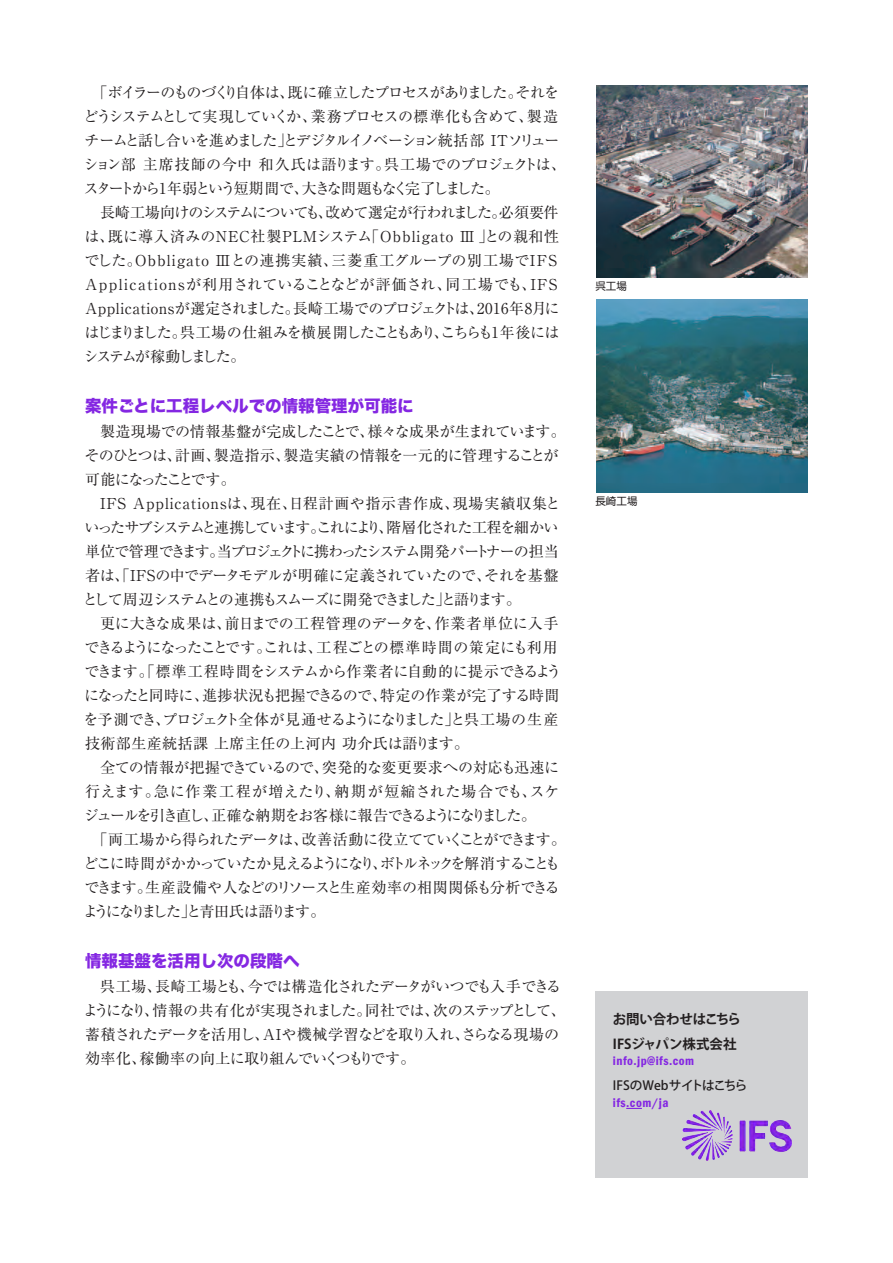
<style>
.page{position:relative;width:893px;height:1263px;background:#fff}
.page>*{position:absolute;margin:0;border:0;box-sizing:border-box;transform-origin:0 0}
.t1{font:16.5px "Hira Kaku Std W8 90 pv RKSJ H";color:#8427e2}
.t2{font:15px/24px "Ryumin Pr 5 Regular 90 pv RKSJ H";letter-spacing:-.04em;color:#231f20}
.t3{font:15px/24px "Ryumin Pr 5 Regular 90 pv RKSJ H";letter-spacing:.005em;color:#231f20}
.t4{font:15px/24px "Ryumin Pr 5 Regular 90 pv RKSJ H";letter-spacing:-.01em;color:#231f20}
.t5{font:15px/24px "Ryumin Pr 5 Regular 90 pv RKSJ H";letter-spacing:-.08em;color:#231f20}
.t6{font:15px "Ryumin Pr 5 Regular 90 pv RKSJ H";letter-spacing:-.09em;color:#231f20}
.t7{font:15px "Ryumin Pr 5 Regular 90 pv RKSJ H";letter-spacing:-.105em;color:#231f20}
.t8{font:15px "Ryumin Pr 5 Regular 90 pv RKSJ H";letter-spacing:-.005em;color:#231f20}
.t9{font:15px "Ryumin Pr 5 Regular 90 pv RKSJ H";letter-spacing:.045em;color:#231f20}
.t10{font:15px "Ryumin Pr 5 Regular 90 pv RKSJ H";letter-spacing:-.125em;color:#231f20}
.t11{font:13.5px/25.5px "Koz Go Pro Bold 90 pv RKSJ H";letter-spacing:-.01em;color:#231f20}
.t12{font:600 condensed 12.75px "Franklin Gothic";letter-spacing:.035em;color:#8427e2}
.t13{font:12.6px "Koz Go Pro Medium 90 pv RKSJ H";color:#231f20}
.t14{font:10.5px "Shin Go Pr 5 Regular 90 pv RKSJ H";color:#231f20}
</style>
<div class="page">
<img style="left:596px;top:85px;width:212px;height:193px">
<img style="left:596px;top:300px;width:212px;height:192px">
<div style="left:596px;top:991px;width:212px;height:187px;background:#d1d2d4"></div>
<svg style="left:626px;top:1108px;width:16px;height:1px"></svg>
<img style="left:682px;top:1110px;width:109px;height:51px">
<p class="t5" style="left:83px;top:83px;width:485px;text-indent:10px">「ボイラーのものづくり自体は、既に確立したプロセスがありました。それをどうシステムとして実現していくか、業務プロセスの標準化も含めて、製造チームと話し合いを進めました」とデジタルイノベーション統括部 ITソリューション部 主席技師の今中 和久氏は語ります。呉工場でのプロジェクトは、スタートから1年弱という短期間で、大きな問題もなく完了しました。</p>
<p class="t3" style="left:84px;top:203px;width:477px;text-indent:16px">長崎工場向けのシステムについても、改めて選定が行われました。必須要件は、既に導入済みのNEC社製PLMシステム「Obbligato III 」との親和性でした。Obbligato IIIとの連携実績、三菱重工グループの別工場でIFS Applicationsが利用されていることなどが評価され、同工場でも、IFS Applicationsが選定されました。長崎工場でのプロジェクトは、2016年8月にはじまりました。呉工場の仕組みを横展開したこともあり、こちらも1年後にはシステムが稼動しました。</p>
<p class="t1" style="left:85px;top:399px;width:330px">案件ごとに工程レベルでの情報管理が可能に</p>
<p class="t2" style="left:84px;top:422px;width:483px;text-indent:16px">製造現場での情報基盤が完成したことで、様々な成果が生まれています。そのひとつは、計画、製造指示、製造実績の情報を一元的に管理することが可能になったことです。</p>
<p class="t2" style="left:83px;top:494px;width:479px;text-indent:17px">IFS Applicationsは、現在、日程計画や指示書作成、現場実績収集といったサブシステムと連携しています。これにより、階層化された工程を細かい単位で管理できます。当プロジェクトに携わったシステム開発パートナーの担当者は、「IFSの中でデータモデルが明確に定義されていたので、それを基盤として周辺システムとの連携もスムーズに開発できました」と語ります。</p>
<p class="t4" style="left:84px;top:614px;width:479px;text-indent:17px">更に大きな成果は、前日までの工程管理のデータを、作業者単位に入手できるようになったことです。これは、工程ごとの標準時間の策定にも利用できます。「標準工程時間をシステムから作業者に自動的に提示できるようになったと同時に、進捗状況も把握できるので、特定の作業が完了する時間を予測でき、プロジェクト全体が見通せるようになりました」と呉工場の生産技術部生産統括課 上席主任の上河内 功介氏は語ります。</p>
<p class="t8" style="left:100px;top:762px;width:460px">全ての情報が把握できているので、突発的な変更要求への対応も迅速に</p>
<p class="t9" style="left:85px;top:786px;width:476px">行えます。急に作業工程が増えたり、納期が短縮された場合でも、スケ</p>
<p class="t7" style="left:84px;top:810px;width:454px">ジュールを引き直し、正確な納期をお客様に報告できるようになりました。</p>
<p class="t2" style="left:93px;top:830px;width:475px">「両工場から得られたデータは、改善活動に役立てていくことができます。</p>
<p class="t6" style="left:83px;top:858px;width:479px">どこに時間がかかっていたか見えるようになり、ボトルネックを解消することも</p>
<p class="t2" style="left:84px;top:878px;width:477px">できます。生産設備や人などのリソースと生産効率の相関関係も分析できる</p>
<p class="t10" style="left:83px;top:906px;width:244px">ようになりました」と青田氏は語ります。</p>
<p class="t1" style="left:85px;top:954px;width:216px">情報基盤を活用し次の段階へ</p>
<p class="t2" style="left:83px;top:977px;width:484px;text-indent:17px">呉工場、長崎工場とも、今では構造化されたデータがいつでも入手できるようになり、情報の共有化が実現されました。同社では、次のステップとして、蓄積されたデータを活用し、AIや機械学習などを取り入れ、さらなる現場の効率化、稼働率の向上に取り組んでいくつもりです。</p>
<p class="t14" style="left:595px;top:282px;width:33px">呉工場</p>
<p class="t14" style="left:595px;top:497px;width:43px">長崎工場</p>
<p class="t11" style="left:613px;top:1008px;width:130px">お問い合わせはこちら<br>IFSジャパン株式会社</p>
<p class="t12" style="left:613px;top:1053px;width:83px">info.jp@ifs.com</p>
<p class="t13" style="left:613px;top:1080px;width:136px">IFSのWebサイトはこちら</p>
<p class="t12" style="left:613px;top:1094px;width:57px">ifs.com/ja</p>
</div>
